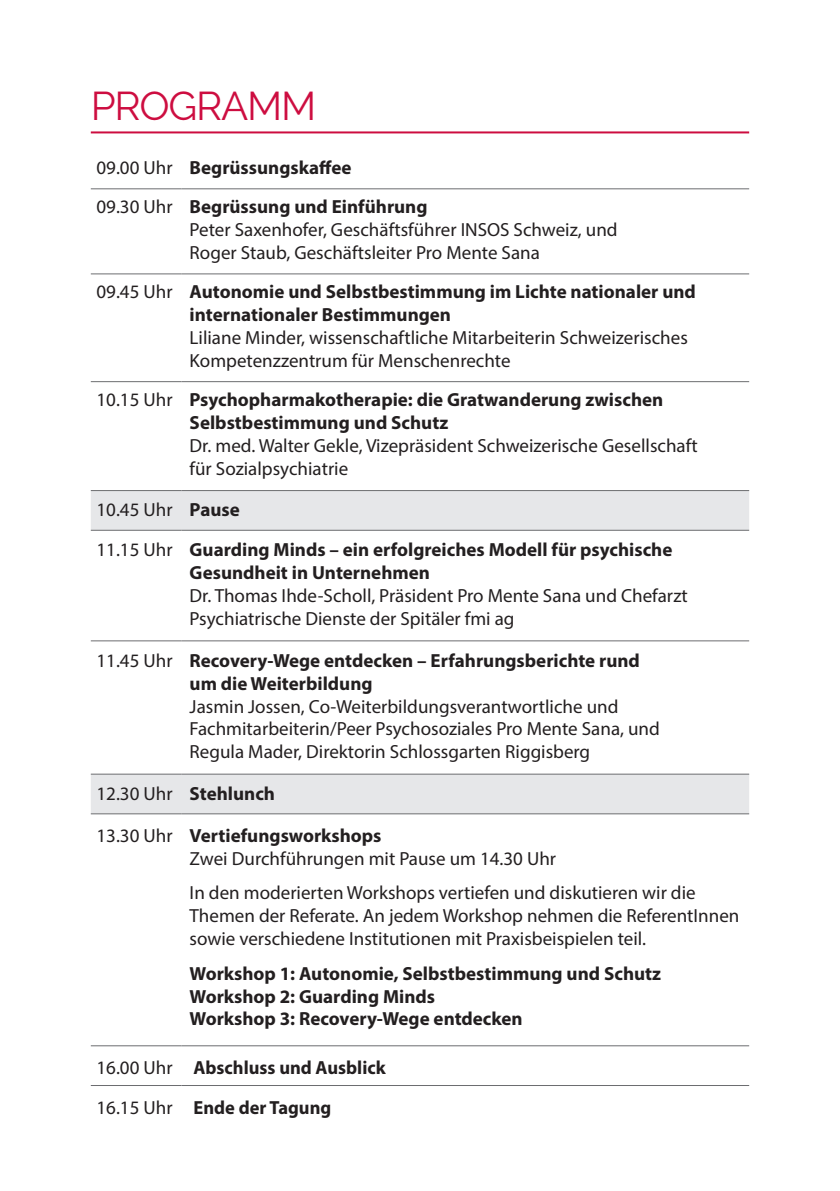
<style>
.page{position:relative;width:840px;height:1191px;background:#fff}
.page>*{position:absolute;margin:0;border:0;box-sizing:border-box;transform-origin:0 0}
.t1{font:40px "Raleway";letter-spacing:-.03em;color:#cd0d40}
.t2{font:19px/22.8px "Myriad Pro";color:#231f20}
.t3{font:700 19px/22.8px "Myriad Pro";color:#231f20}
</style>
<div class="page">
<hr style="left:91px;top:131px;width:657px;height:2px;background:#cd0d40">
<hr style="left:91px;top:188px;width:90px;height:1px;background:#6c6d70">
<hr style="left:181px;top:188px;width:567px;height:1px;background:#6c6d70">
<hr style="left:91px;top:273px;width:90px;height:1px;background:#6c6d70">
<hr style="left:181px;top:273px;width:567px;height:1px;background:#6c6d70">
<hr style="left:91px;top:381px;width:90px;height:1px;background:#6c6d70">
<hr style="left:181px;top:381px;width:567px;height:1px;background:#6c6d70">
<svg style="left:91px;top:491px;width:657px;height:322px"></svg>
<hr style="left:91px;top:490px;width:90px;height:1px;background:#6c6d70">
<hr style="left:181px;top:490px;width:567px;height:1px;background:#6c6d70">
<hr style="left:91px;top:530px;width:90px;height:1px;background:#6c6d70">
<hr style="left:181px;top:530px;width:567px;height:1px;background:#6c6d70">
<hr style="left:91px;top:640px;width:90px;height:1px;background:#6c6d70">
<hr style="left:181px;top:640px;width:567px;height:1px;background:#6c6d70">
<hr style="left:91px;top:773px;width:90px;height:1px;background:#6c6d70">
<hr style="left:181px;top:773px;width:567px;height:1px;background:#6c6d70">
<hr style="left:91px;top:813px;width:90px;height:1px;background:#6c6d70">
<hr style="left:181px;top:813px;width:567px;height:1px;background:#6c6d70">
<hr style="left:91px;top:1045px;width:90px;height:1px;background:#6c6d70">
<hr style="left:181px;top:1045px;width:567px;height:1px;background:#6c6d70">
<hr style="left:91px;top:1085px;width:90px;height:1px;background:#6c6d70">
<hr style="left:181px;top:1085px;width:567px;height:1px;background:#6c6d70">
<p class="t1" style="left:91px;top:83px;width:227px">PROGRAMM</p>
<p class="t2" style="left:96px;top:155px;width:78px">09.00 Uhr</p>
<p class="t3" style="left:189px;top:155px;width:163px">Begrüssungskaffee</p>
<p class="t2" style="left:96px;top:195px;width:78px">09.30 Uhr</p>
<p class="t3" style="left:189px;top:195px;width:239px">Begrüssung und Einführung</p>
<p class="t2" style="left:189px;top:218px;width:429px">Peter Saxenhofer, Geschäftsführer INSOS Schweiz, und</p>
<p class="t2" style="left:189px;top:241px;width:351px">Roger Staub, Geschäftsleiter Pro Mente Sana</p>
<p class="t2" style="left:96px;top:280px;width:78px">09.45 Uhr</p>
<p class="t3" style="left:189px;top:280px;width:507px">Autonomie und Selbstbestimmung im Lichte nationaler und internationaler Bestimmungen</p>
<p class="t2" style="left:189px;top:326px;width:499px">Liliane Minder, wissenschaftliche Mitarbeiterin Schweizerisches</p>
<p class="t2" style="left:189px;top:349px;width:322px">Kompetenzzentrum für Menschenrechte</p>
<p class="t2" style="left:96px;top:388px;width:78px">10.15 Uhr</p>
<p class="t3" style="left:189px;top:388px;width:475px">Psychopharmakotherapie: die Gratwanderung zwischen</p>
<p class="t3" style="left:189px;top:410px;width:260px">Selbstbestimmung und Schutz</p>
<p class="t2" style="left:189px;top:434px;width:509px">Dr. med. Walter Gekle, Vizepräsident Schweizerische Gesellschaft</p>
<p class="t2" style="left:189px;top:456px;width:160px">für Sozialpsychiatrie</p>
<p class="t2" style="left:96px;top:498px;width:78px">10.45 Uhr</p>
<p class="t3" style="left:189px;top:498px;width:52px">Pause</p>
<p class="t2" style="left:96px;top:538px;width:78px">11.15 Uhr</p>
<p class="t3" style="left:189px;top:538px;width:484px">Guarding Minds – ein erfolgreiches Modell für psychische</p>
<p class="t3" style="left:189px;top:561px;width:242px">Gesundheit in Unternehmen</p>
<p class="t2" style="left:189px;top:584px;width:499px">Dr. Thomas Ihde-Scholl, Präsident Pro Mente Sana und Chefarzt</p>
<p class="t2" style="left:189px;top:607px;width:326px">Psychiatrische Dienste der Spitäler fmi ag</p>
<p class="t2" style="left:96px;top:649px;width:78px">11.45 Uhr</p>
<p class="t3" style="left:189px;top:648px;width:451px">Recovery-Wege entdecken – Erfahrungsberichte rund</p>
<p class="t3" style="left:189px;top:671px;width:184px">um die Weiterbildung</p>
<p class="t2" style="left:189px;top:694px;width:430px">Jasmin Jossen, Co-Weiterbildungsverantwortliche und</p>
<p class="t2" style="left:189px;top:717px;width:471px">Fachmitarbeiterin/Peer Psychosoziales Pro Mente Sana, und</p>
<p class="t2" style="left:189px;top:740px;width:402px">Regula Mader, Direktorin Schlossgarten Riggisberg</p>
<p class="t2" style="left:96px;top:781px;width:78px">12.30 Uhr</p>
<p class="t3" style="left:189px;top:781px;width:87px">Stehlunch</p>
<p class="t2" style="left:96px;top:823px;width:78px">13.30 Uhr</p>
<p class="t3" style="left:189px;top:823px;width:193px">Vertiefungsworkshops</p>
<p class="t2" style="left:189px;top:846px;width:368px">Zwei Durchführungen mit Pause um 14.30 Uhr</p>
<p class="t2" style="left:189px;top:881px;width:551px">In den moderierten Workshops vertiefen und diskutieren wir die<br>Themen der Referate. An jedem Workshop nehmen die ReferentInnen sowie verschiedene Institutionen mit Praxisbeispielen teil.</p>
<p class="t3" style="left:189px;top:961px;width:472px">Workshop 1: Autonomie, Selbstbestimmung und Schutz</p>
<p class="t3" style="left:189px;top:984px;width:247px">Workshop 2: Guarding Minds</p>
<p class="t3" style="left:189px;top:1007px;width:334px">Workshop 3: Recovery-Wege entdecken</p>
<p class="t2" style="left:96px;top:1056px;width:78px">16.00 Uhr</p>
<p class="t3" style="left:193px;top:1055px;width:193px">Abschluss und Ausblick</p>
<p class="t2" style="left:96px;top:1095px;width:78px">16.15 Uhr</p>
<p class="t3" style="left:193px;top:1095px;width:139px">Ende der Tagung</p>
</div>
